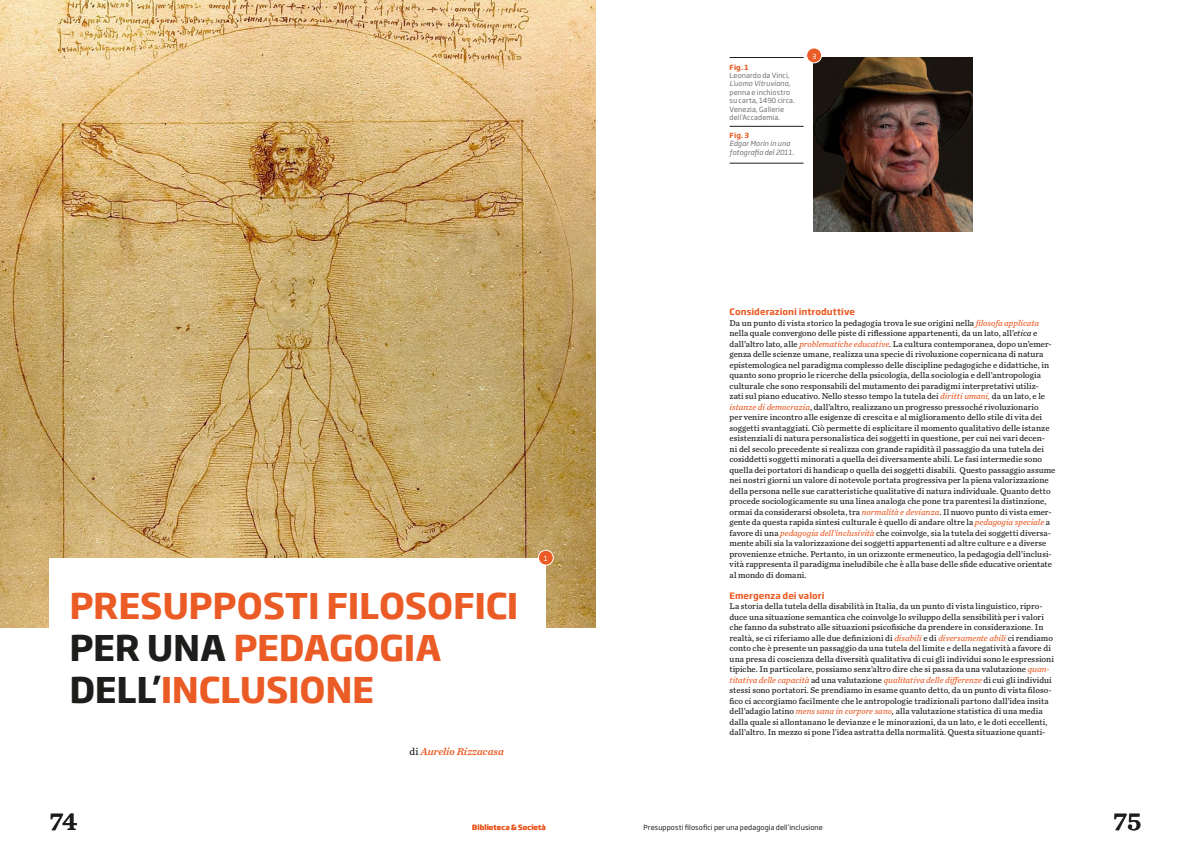
<style>
.page{position:relative;width:1191px;height:856px;background:#fff}
.page>*{position:absolute;margin:0;border:0;box-sizing:border-box;transform-origin:0 0}
.t1{font:700 35px/42px "Soho Gothic Pro";letter-spacing:-.01em;color:#eb5b25}
.t2{font:26.25px "Chronicle Text G4 Semi";color:#1d1d1b}
.t3{font:italic 10.5px "Chronicle Text G4 Semi";letter-spacing:-.005em;color:#eb5b25}
.t4{font:8.75px/10.5px "Chronicle Text G4";letter-spacing:.005em;color:#1d1d1b}
.t5{font:700 8.75px "Soho Gothic Pro";letter-spacing:.005em;color:#eb5b25}
.t6{font:7px/8.4px "Soho Gothic Pro";letter-spacing:.015em;color:#706f6f}
.t7{font:7px "Soho Gothic Pro";letter-spacing:.015em;color:#1d1d1b}
.t8{font:italic 7px/8.4px "Soho Gothic Pro";letter-spacing:.015em;color:#706f6f}
.t9{font:700 7px "Soho Gothic Pro";letter-spacing:.015em;color:#eb5b25}
.t10{font:7px "Soho Gothic Pro";color:#fff}
.s1{color:#1d1d1b}
.s2{font-family:"Chronicle Text G4";font-style:normal;color:#1d1d1b}
.s3{font-style:italic;color:#eb5b25}
.s4{font-style:italic}
</style>
<div class="page">
<img style="left:813px;top:57px;width:159px;height:174px">
<img style="left:0;top:0;width:595px;height:627px">
<div style="left:50px;top:559px;width:496px;height:74px;background:#fff"></div>
<div style="left:538px;top:550px;width:15px;height:15px;background:#eb5b25;border-radius:50%"></div>
<div style="left:538px;top:550px;width:16px;height:15px;border:1px solid #fff;border-radius:50%"></div>
<div style="left:806px;top:48px;width:15px;height:15px;background:#eb5b25;border-radius:50%"></div>
<div style="left:806px;top:48px;width:16px;height:15px;border:1px solid #fff;border-radius:50%"></div>
<hr style="left:729px;top:57px;width:74px;height:1px;background:#1d1d1b">
<hr style="left:729px;top:126px;width:74px;height:1px;background:#1d1d1b">
<hr style="left:729px;top:163px;width:74px;height:1px;background:#1d1d1b">
<h1 class="t1" style="left:69px;top:582px;width:451px">PRESUPPOSTI FILOSOFICI<br><span class="s1">PER UNA</span> PEDAGOGIA<br><span class="s1">DELL’</span>INCLUSIONE</h1>
<p class="t3" style="left:410px;top:743px;width:96px"><span class="s2">di</span> Aurelio Rizzacasa</p>
<p class="t10" style="left:544px;top:553px;width:5px">1</p>
<h2 class="t2" style="left:50px;top:800px;width:29px">74</h2>
<p class="t9" style="left:472px;top:821px;width:75px">Biblioteca &amp; Società</p>
<p class="t9" style="left:729px;top:61px;width:21px">Fig. 1</p>
<p class="t6" style="left:729px;top:71px;width:62px">Leonardo da Vinci,</p>
<p class="t8" style="left:729px;top:79px;width:62px">L’uomo Vitruviano,</p>
<p class="t6" style="left:729px;top:88px;width:67px">penna e inchiostro su carta, 1490 circa.<br>Venezia, Gallerie dell’Accademia.</p>
<p class="t9" style="left:729px;top:130px;width:21px">Fig. 3</p>
<p class="t8" style="left:729px;top:139px;width:66px">Edgar Morin in una fotografia del 2011.</p>
<p class="t10" style="left:812px;top:51px;width:6px">3</p>
<p class="t5" style="left:729px;top:305px;width:127px">Considerazioni introduttive</p>
<p class="t4" style="left:729px;top:317px;width:327px">Da un punto di vista storico la pedagogia trova le sue origini nella <span class="s3">filosofa applicata </span>nella quale convergono delle piste di riflessione appartenenti, da un lato, all’<span class="s4">etica</span> e dall’altro lato, alle <span class="s3">problematiche educative</span>. La cultura contemporanea, dopo un’emer&shy;genza delle scienze umane, realizza una specie di rivoluzione copernicana di natura epistemologica nel paradigma complesso delle discipline pedagogiche e didattiche, in quanto sono proprio le ricerche della psicologia, della sociologia e dell’antropologia culturale che sono responsabili del mutamento dei paradigmi interpretativi utiliz-<br>zati sul piano educativo. Nello stesso tempo la tutela dei <span class="s3">diritti umani,</span> da un lato, e le <span class="s3">istanze di democrazia</span>, dall’altro, realizzano un progresso pressoché rivoluzionario<br>per venire incontro alle esigenze di crescita e al miglioramento dello stile di vita dei soggetti svantaggiati. Ciò permette di esplicitare il momento qualitativo delle istanze esistenziali di natura personalistica dei soggetti in questione, per cui nei vari decen-<br>ni del secolo precedente si realizza con grande rapidità il passaggio da una tutela dei cosiddetti soggetti minorati a quella dei diversamente abili. Le fasi intermedie sono quella dei portatori di handicap o quella dei soggetti disabili. Questo passaggio assume nei nostri giorni un valore di notevole portata progressiva per la piena valorizzazione della persona nelle sue caratteristiche qualitative di natura individuale. Quanto detto procede sociologicamente su una linea analoga che pone tra parentesi la distinzione, ormai da considerarsi obsoleta, tra <span class="s3">normalità e devianza</span>. Il nuovo punto di vista emer&shy;gente da questa rapida sintesi culturale è quello di andare oltre la <span class="s3">pedagogia speciale</span> a favore di una <span class="s3">pedagogia dell’inclusività</span> che coinvolge, sia la tutela dei soggetti diversa&shy;mente abili sia la valorizzazione dei soggetti appartenenti ad altre culture e a diverse provenienze etniche. Pertanto, in un orizzonte ermeneutico, la pedagogia dell’inclusi&shy;vità rappresenta il paradigma ineludibile che è alla base delle sfide educative orientate al mondo di domani.</p>
<p class="t5" style="left:729px;top:588px;width:96px">Emergenza dei valori</p>
<p class="t4" style="left:729px;top:600px;width:326px">La storia della tutela della disabilità in Italia, da un punto di vista linguistico, ripro&shy;duce una situazione semantica che coinvolge lo sviluppo della sensibilità per i valori che fanno da substrato alle situazioni psicofisiche da prendere in considerazione. In realtà, se ci riferiamo alle due definizioni di <span class="s3">disabili</span> e di <span class="s3">diversamente abili</span> ci rendiamo conto che è presente un passaggio da una tutela del limite e della negatività a favore di una presa di coscienza della diversità qualitativa di cui gli individui sono le espressioni tipiche. In particolare, possiamo senz’altro dire che si passa da una valutazione <span class="s3">quan&shy;titativa delle capacità</span> ad una valutazione <span class="s3">qualitativa delle differenze</span> di cui gli individui stessi sono portatori. Se prendiamo in esame quanto detto, da un punto di vista filoso&shy;fico ci accorgiamo facilmente che le antropologie tradizionali partono dall’idea insita dell’adagio latino <span class="s3">mens sana in corpore sano</span><span class="s4">,</span> alla valutazione statistica di una media dalla quale si allontanano le devianze e le minorazioni, da un lato, e le doti eccellenti, dall’altro. In mezzo si pone l’idea astratta della normalità. Questa situazione quanti-</p>
<p class="t7" style="left:643px;top:821px;width:181px">Presupposti filosofici per una pedagogia dell’inclusione</p>
<h2 class="t2" style="left:1113px;top:800px;width:30px">75</h2>
</div>
